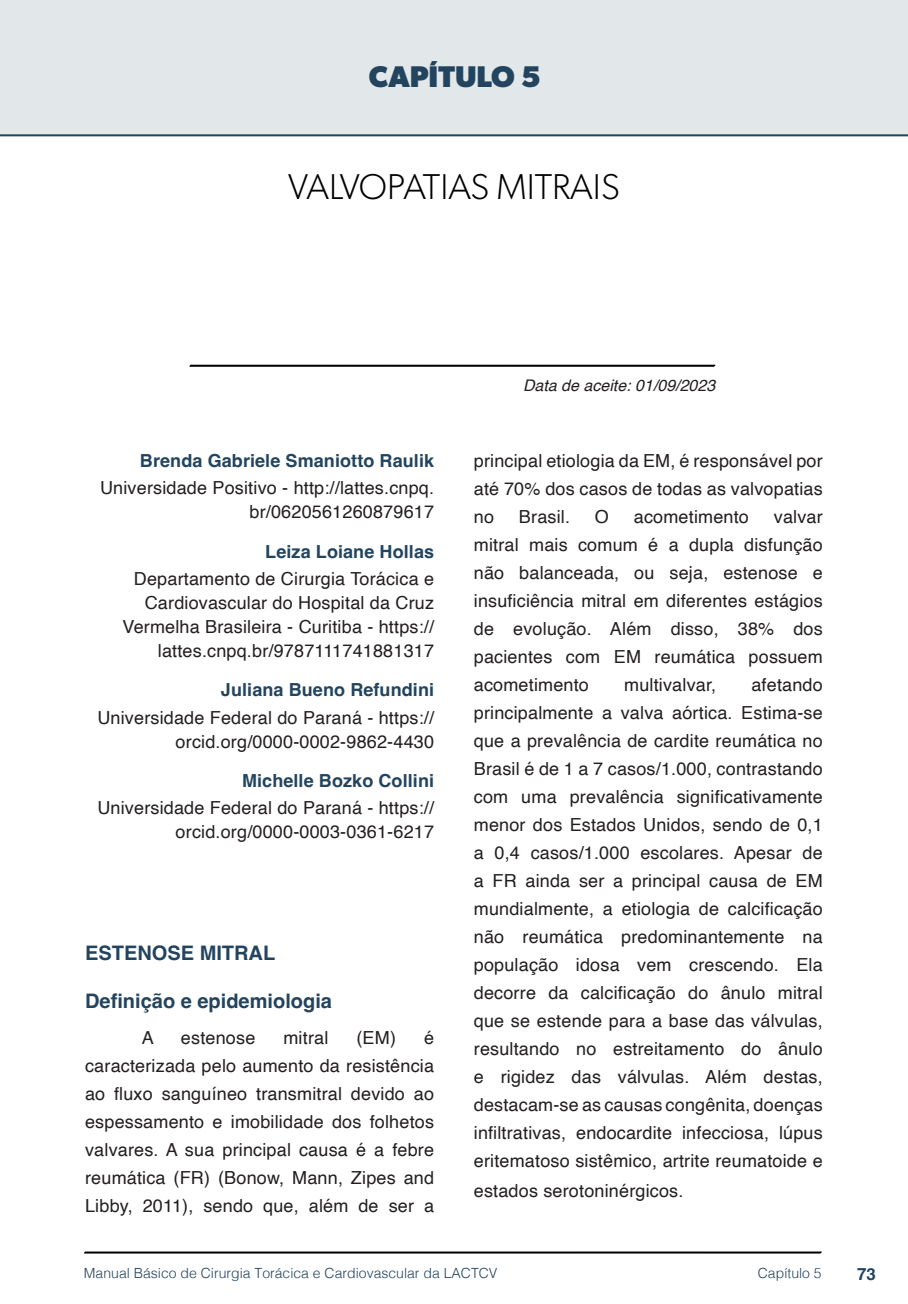
<style>
.page{position:relative;width:908px;height:1304px;background:#fff}
.page>*{position:absolute;margin:0;border:0;box-sizing:border-box;transform-origin:0 0}
.nome_artigos{font:300 36px "Gibson";color:#000}
.capítulos{font:700 30px "Gibson";color:#23445f}
.Subtitulo{font:700 20px "Helvetica";color:#23445f}
.TITULOS{font:700 20px "Helvetica";color:#23445f}
.txt{font:18px/28px "Helvetica";letter-spacing:.01em;color:#231f20;text-align:justify}
.info_autores{font:18px/24px "Helvetica";letter-spacing:.01em;color:#231f20;text-align:right}
.nome_autores{font:700 18px "Helvetica";letter-spacing:.005em;color:#23445f}
.t1{font:700 16.8px "Helvetica";color:#23445f}
.t2{font:italic 16px "Helvetica";color:#231f20}
.t3{font:300 14px "Helvetica";color:#23445f}
</style>
<div class="page">
<svg style="left:84px;top:1251px;width:737px;height:3px;background:#515151"></svg>
<div style="left:0;top:0;width:907px;height:136px;background:#e2e7e9"></div>
<svg style="left:189px;top:364px;width:526px;height:3px;background:#4f4f4f"></svg>
<div style="left:44px;top:72px;width:68px;height:61px;background:#e2e7e9"></div>
<p class="capítulos" style="left:369px;top:58px;width:173px">CAPÍTULO 5</p>
<p class="nome_artigos" style="left:288px;top:165px;width:333px">VALVOPATIAS MITRAIS</p>
<p class="nome_autores" style="left:140px;top:450px;width:295px">Brenda Gabriele Smaniotto Raulik</p>
<p class="info_autores" style="left:100px;top:477px;width:335px">Universidade Positivo - http://lattes.cnpq. br/0620561260879617</p>
<p class="nome_autores" style="left:265px;top:540px;width:170px">Leiza Loiane Hollas</p>
<p class="info_autores" style="left:122px;top:567px;width:313px">Departamento de Cirurgia Torácica e Cardiovascular do Hospital da Cruz Vermelha Brasileira - Curitiba - https:// lattes.cnpq.br/9787111741881317</p>
<p class="nome_autores" style="left:221px;top:679px;width:215px">Juliana Bueno Refundini</p>
<p class="info_autores" style="left:97px;top:706px;width:338px">Universidade Federal do Paraná - https:// orcid.org/0000-0002-9862-4430</p>
<p class="nome_autores" style="left:242px;top:770px;width:193px">Michelle Bozko Collini</p>
<p class="info_autores" style="left:97px;top:797px;width:338px">Universidade Federal do Paraná - https:// orcid.org/0000-0003-0361-6217</p>
<p class="TITULOS" style="left:85px;top:941px;width:192px">ESTENOSE MITRAL</p>
<p class="Subtitulo" style="left:85px;top:989px;width:248px">Definição e epidemiologia</p>
<p class="txt" style="left:142px;top:1024px;width:14px">A</p>
<p class="txt" style="left:181px;top:1024px;width:76px">estenose</p>
<p class="txt" style="left:283px;top:1024px;width:46px">mitral</p>
<p class="txt" style="left:356px;top:1024px;width:41px">(EM)</p>
<p class="txt" style="left:85px;top:1024px;width:350px;text-indent:339px">é caracterizada pelo aumento da resistência ao fluxo sanguíneo transmitral devido ao espessamento e imobilidade dos folhetos valvares. A sua principal causa é a febre reumática (FR) (Bonow, Mann, Zipes and Libby, 2011), sendo que, além de ser a</p>
<p class="t2" style="left:523px;top:373px;width:194px">Data de aceite: 01/09/2023</p>
<p class="txt" style="left:473px;top:447px;width:350px">principal etiologia da EM, é responsável por até 70% dos casos de todas as valvopatias no</p>
<p class="txt" style="left:518px;top:503px;width:53px">Brasil.</p>
<p class="txt" style="left:594px;top:503px;width:16px">O</p>
<p class="txt" style="left:633px;top:503px;width:117px">acometimento</p>
<p class="txt" style="left:473px;top:503px;width:350px;text-indent:300px">valvar mitral mais comum é a dupla disfunção não balanceada, ou seja, estenose e insuficiência mitral em diferentes estágios de evolução. Além disso, 38% dos pacientes com EM reumática possuem acometimento</p>
<p class="txt" style="left:473px;top:671px;width:350px;text-indent:277px">afetando principalmente a valva aórtica. Estima-se que a prevalência de cardite reumática no Brasil é de 1 a 7 casos/1.000, contrastando com uma prevalência significativamente menor dos Estados Unidos, sendo de 0,1 a 0,4 casos/1.000 escolares. Apesar de a FR ainda ser a principal causa de EM mundialmente, a etiologia de calcificação não reumática predominantemente na população idosa vem crescendo. Ela decorre da calcificação do ânulo mitral que se estende para a base das válvulas, resultando no estreitamento do ânulo e rigidez das válvulas. Além destas, destacam-se as causas congênita, doenças infiltrativas, endocardite infecciosa, lúpus eritematoso sistêmico, artrite reumatoide e</p>
<p class="txt" style="left:473px;top:1177px;width:211px">estados serotoninérgicos.</p>
<p class="txt" style="left:624px;top:671px;width:94px">multivalvar,</p>
<p class="t3" style="left:84px;top:1261px;width:415px">Manual Básico de Cirurgia Torácica e Cardiovascular da LACTCV</p>
<p class="t3" style="left:757px;top:1261px;width:65px">Capítulo 5</p>
<p class="t1" style="left:856px;top:1264px;width:20px">73</p>
</div>
